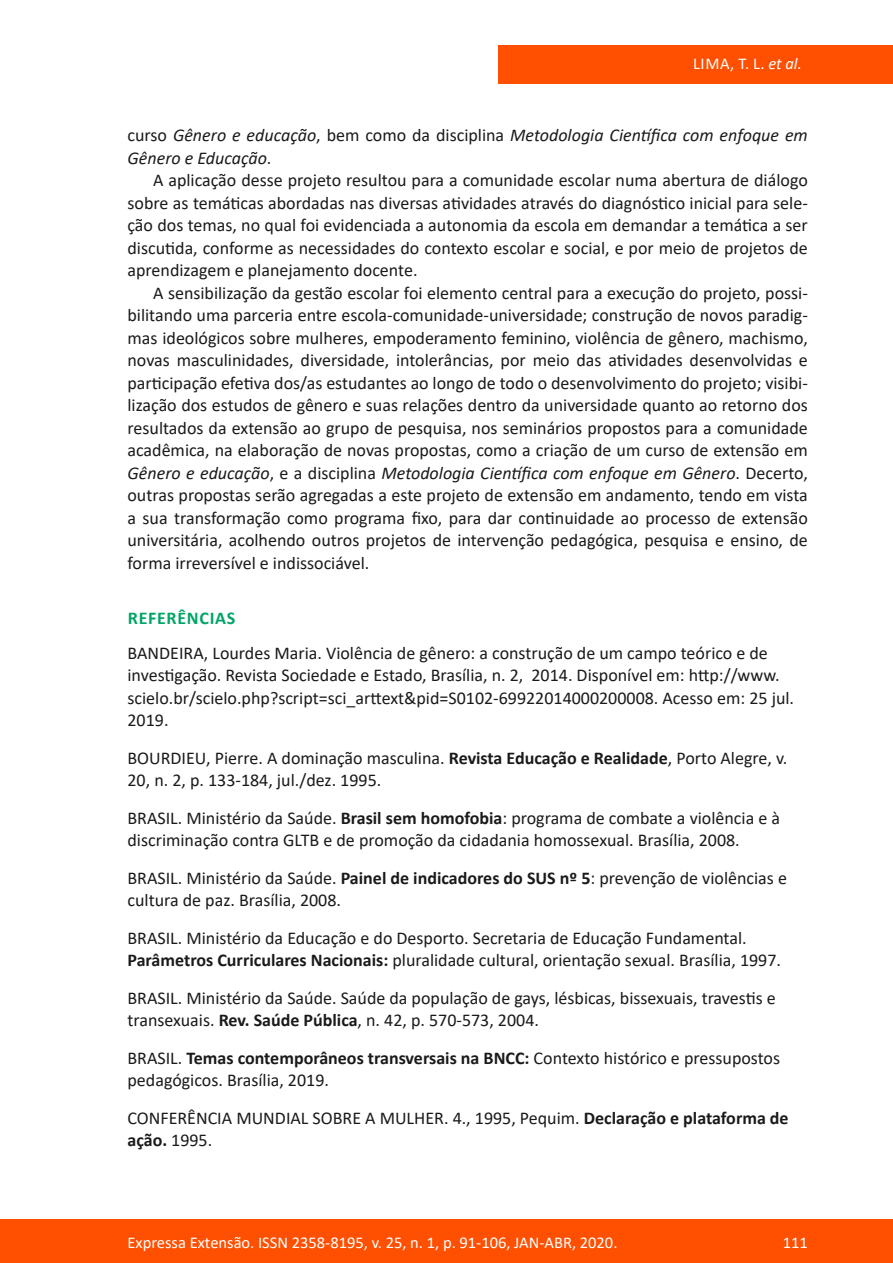
<style>
.page{position:relative;width:893px;height:1263px;background:#fff}
.page>*{position:absolute;margin:0;border:0;box-sizing:border-box;transform-origin:0 0}
.texto{font:18px/22.5px "Calibri";color:#1a1a1a;text-align:justify}
.referencia{font:18px/22.5px "Calibri";color:#1a1a1a}
.texto-2{font:italic 18px/22.5px "Calibri";color:#1a1a1a}
.subtitulo{font:700 18px "Calibri";letter-spacing:.04em;color:#00a567}
.t1{font:16.5px "Calibri";color:#fff}
.s1{font-style:italic}
.s2{font-style:normal}
.s3{font-weight:700}
</style>
<div class="page">
<div style="left:0;top:1219px;width:893px;height:44px;background:#ff4f00"></div>
<div style="left:498px;top:45px;width:395px;height:39px;background:#ff4f00"></div>
<p class="t1" style="left:693px;top:52px;width:110px">LIMA, T. L. <span class="s1">et al.</span></p>
<p class="texto-2" style="left:128px;top:123px;width:682px"><span class="s2">curso</span> Gênero e educação<span class="s2">, bem como da disciplina</span> Metodologia Científica com enfoque em<br>Gênero e Educação<span class="s2">.</span></p>
<p class="texto" style="left:128px;top:168px;width:682px;text-indent:26px">A aplicação desse projeto resultou para a comunidade escolar numa abertura de diálogo sobre as temáticas abordadas nas diversas atividades através do diagnóstico inicial para sele&shy;ção dos temas, no qual foi evidenciada a autonomia da escola em demandar a temática a ser discutida, conforme as necessidades do contexto escolar e social, e por meio de projetos de aprendizagem e planejamento docente.</p>
<p class="texto" style="left:128px;top:281px;width:682px;text-indent:26px">A sensibilização da gestão escolar foi elemento central para a execução do projeto, possi&shy;bilitando uma parceria entre escola-comunidade-universidade; construção de novos paradig&shy;mas ideológicos sobre mulheres, empoderamento feminino, violência de gênero, machismo, novas masculinidades, diversidade, intolerâncias, por meio das atividades desenvolvidas e participação efetiva dos/as estudantes ao longo de todo o desenvolvimento do projeto; visibi&shy;lização dos estudos de gênero e suas relações dentro da universidade quanto ao retorno dos resultados da extensão ao grupo de pesquisa, nos seminários propostos para a comunidade acadêmica, na elaboração de novas propostas, como a criação de um curso de extensão em <span class="s1">Gênero e educação</span>, e a disciplina <span class="s1">Metodologia Científica com enfoque em Gênero</span>. Decerto, outras propostas serão agregadas a este projeto de extensão em andamento, tendo em vista a sua transformação como programa fixo, para dar continuidade ao processo de extensão universitária, acolhendo outros projetos de intervenção pedagógica, pesquisa e ensino, de forma irreversível e indissociável.</p>
<p class="subtitulo" style="left:128px;top:605px;width:109px">REFERÊNCIAS</p>
<p class="referencia" style="left:128px;top:641px;width:668px">BANDEIRA, Lourdes Maria. Violência de gênero: a construção de um campo teórico e de investigação. Revista Sociedade e Estado, Brasília, n. 2, 2014. Disponível em: http://www. scielo.br/scielo.php?script=sci_arttext&amp;pid=S0102-69922014000200008. Acesso em: 25 jul.<br>2019.</p>
<p class="referencia" style="left:128px;top:746px;width:661px">BOURDIEU, Pierre. A dominação masculina. <span class="s3">Revista Educação e Realidade</span>, Porto Alegre, v.<br>20, n. 2, p. 133-184, jul./dez. 1995.</p>
<p class="referencia" style="left:128px;top:806px;width:654px">BRASIL. Ministério da Saúde. <span class="s3">Brasil sem homofobia</span>: programa de combate a violência e à discriminação contra GLTB e de promoção da cidadania homossexual. Brasília, 2008.</p>
<p class="referencia" style="left:128px;top:866px;width:661px">BRASIL. Ministério da Saúde. <span class="s3">Painel de indicadores do SUS nº 5</span>: prevenção de violências e cultura de paz. Brasília, 2008.</p>
<p class="referencia" style="left:128px;top:926px;width:655px">BRASIL. Ministério da Educação e do Desporto. Secretaria de Educação Fundamental.<br><span class="s3">Parâmetros Curriculares Nacionais:</span> pluralidade cultural, orientação sexual. Brasília, 1997.</p>
<p class="referencia" style="left:128px;top:986px;width:650px">BRASIL. Ministério da Saúde. Saúde da população de gays, lésbicas, bissexuais, travestis e transexuais. <span class="s3">Rev. Saúde Pública</span>, n. 42, p. 570-573, 2004.</p>
<p class="referencia" style="left:128px;top:1046px;width:654px">BRASIL. <span class="s3">Temas contemporâneos transversais na BNCC:</span> Contexto histórico e pressupostos pedagógicos. Brasília, 2019.</p>
<p class="referencia" style="left:128px;top:1106px;width:663px">CONFERÊNCIA MUNDIAL SOBRE A MULHER. 4., 1995, Pequim. <span class="s3">Declaração e plataforma de ação.</span> 1995.</p>
<p class="t1" style="left:128px;top:1230px;width:491px">Expressa Extensão. ISSN 2358-8195, v. 25, n. 1, p. 91-106, JAN-ABR, 2020.</p>
<p class="t1" style="left:783px;top:1230px;width:27px">111</p>
</div>
